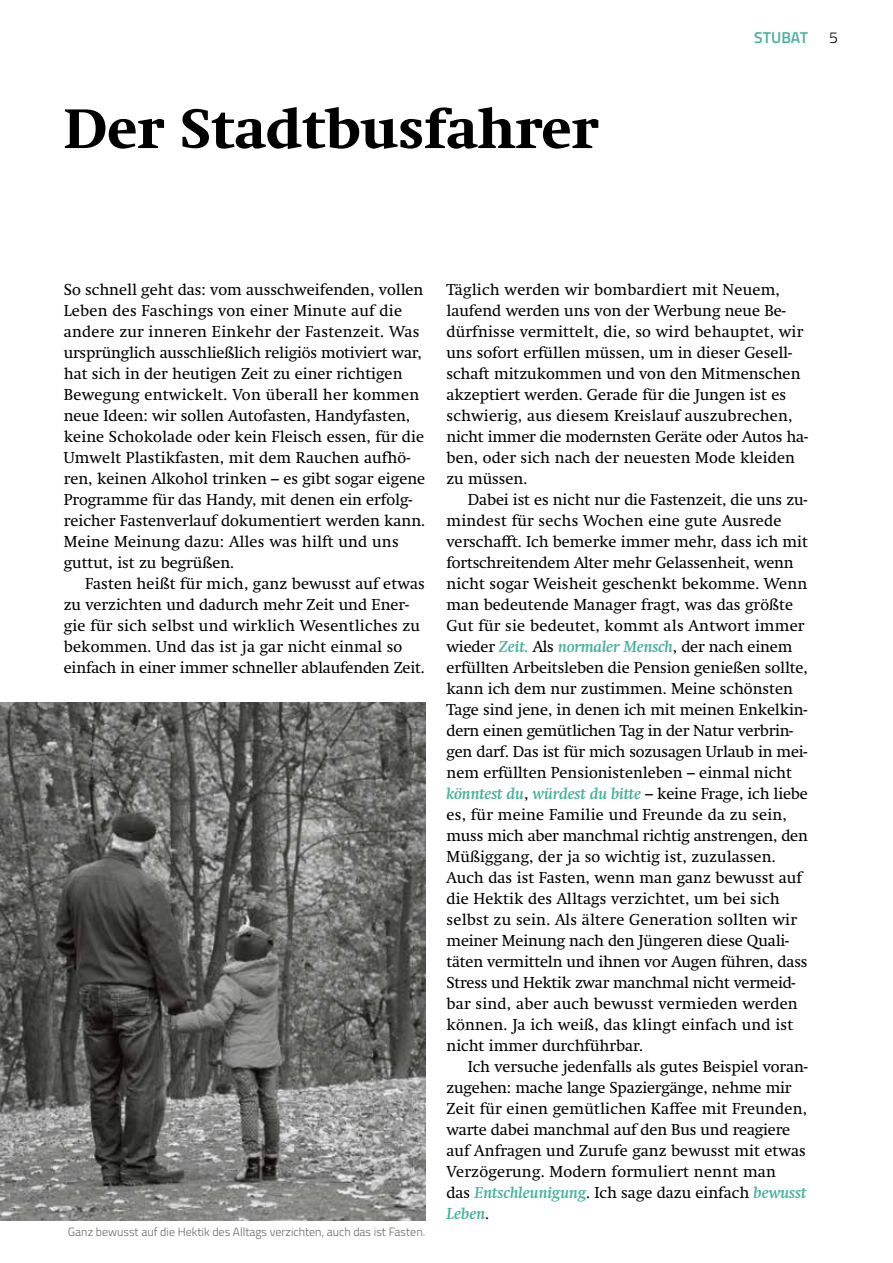
<style>
.page{position:relative;width:893px;height:1263px;background:#fff}
.page>*{position:absolute;margin:0;border:0;box-sizing:border-box;transform-origin:0 0}
.t1{font:800 54px "Swift";color:#000}
.t2{font:15.75px/21px "Swift";color:#000}
.t3{font:600 15.75px "Titillium";color:#45b29c}
.t4{font:300 15.75px "Titillium";color:#000}
.t5{font:300 12px "Titillium";color:#6a6864}
.s1{font-weight:700;font-style:italic;color:#45b29c}
</style>
<div class="page">
<img style="left:0;top:703px;width:425px;height:517px">
<h1 class="t1" style="left:64px;top:97px;width:535px">Der Stadtbusfahrer</h1>
<p class="t3" style="left:754px;top:26px;width:55px">STUBAT</p>
<p class="t4" style="left:829px;top:26px;width:10px">5</p>
<p class="t2" style="left:64px;top:279px;width:363px">So schnell geht das: vom ausschweifenden, vollen Leben des Faschings von einer Minute auf die andere zur inneren Einkehr der Fastenzeit. Was ursprünglich ausschließlich religiös motiviert war, hat sich in der heutigen Zeit zu einer richtigen Bewegung entwickelt. Von überall her kommen neue Ideen: wir sollen Autofasten, Handyfasten, keine Schokolade oder kein Fleisch essen, für die Umwelt Plastikfasten, mit dem Rauchen aufhö&shy;ren, keinen Alkohol trinken – es gibt sogar eigene Programme für das Handy, mit denen ein erfolg&shy;reicher Fastenverlauf dokumentiert werden kann.<br>Meine Meinung dazu: Alles was hilft und uns guttut, ist zu begrüßen.</p>
<p class="t2" style="left:64px;top:573px;width:363px;text-indent:21px">Fasten heißt für mich, ganz bewusst auf etwas zu verzichten und dadurch mehr Zeit und Ener&shy;gie für sich selbst und wirklich Wesentliches zu bekommen. Und das ist ja gar nicht einmal so einfach in einer immer schneller ablaufenden Zeit.</p>
<p class="t5" style="left:68px;top:1223px;width:359px">Ganz bewusst auf die Hektik des Alltags verzichten, auch das ist Fasten.</p>
<p class="t2" style="left:446px;top:279px;width:363px">Täglich werden wir bombardiert mit Neuem, laufend werden uns von der Werbung neue Be&shy;dürfnisse vermittelt, die, so wird behauptet, wir uns sofort erfüllen müssen, um in dieser Gesell&shy;schaft mitzukommen und von den Mitmenschen akzeptiert werden. Gerade für die Jungen ist es schwierig, aus diesem Kreislauf auszubrechen, nicht immer die modernsten Geräte oder Autos ha&shy;ben, oder sich nach der neuesten Mode kleiden zu müssen.</p>
<p class="t2" style="left:446px;top:489px;width:363px;text-indent:21px">Dabei ist es nicht nur die Fastenzeit, die uns zu&shy;mindest für sechs Wochen eine gute Ausrede verschafft. Ich bemerke immer mehr, dass ich mit fortschreitendem Alter mehr Gelassenheit, wenn nicht sogar Weisheit geschenkt bekomme. Wenn man bedeutende Manager fragt, was das größte Gut für sie bedeutet, kommt als Antwort immer wieder <span class="s1">Zeit.</span> Als <span class="s1">normaler Mensch</span>, der nach einem erfüllten Arbeitsleben die Pension genießen sollte, kann ich dem nur zustimmen. Meine schönsten Tage sind jene, in denen ich mit meinen Enkelkin&shy;dern einen gemütlichen Tag in der Natur verbrin&shy;gen darf. Das ist für mich sozusagen Urlaub in mei&shy;nem erfüllten Pensionistenleben – einmal nicht <span class="s1">könntest du</span>, <span class="s1">würdest du bitte</span> – keine Frage, ich liebe es, für meine Familie und Freunde da zu sein, muss mich aber manchmal richtig anstrengen, den Müßiggang, der ja so wichtig ist, zuzulassen.<br>Auch das ist Fasten, wenn man ganz bewusst auf die Hektik des Alltags verzichtet, um bei sich selbst zu sein. Als ältere Generation sollten wir meiner Meinung nach den Jüngeren diese Quali&shy;täten vermitteln und ihnen vor Augen führen, dass Stress und Hektik zwar manchmal nicht vermeid&shy;bar sind, aber auch bewusst vermieden werden können. Ja ich weiß, das klingt einfach und ist nicht immer durchführbar.</p>
<p class="t2" style="left:446px;top:1056px;width:363px;text-indent:21px">Ich versuche jedenfalls als gutes Beispiel voran&shy;zugehen: mache lange Spaziergänge, nehme mir Zeit für einen gemütlichen Kaffee mit Freunden, warte dabei manchmal auf den Bus und reagiere auf Anfragen und Zurufe ganz bewusst mit etwas Verzögerung. Modern formuliert nennt man<br>das <span class="s1">Entschleunigung</span>. Ich sage dazu einfach <span class="s1">bewusst Leben</span>.</p>
</div>
